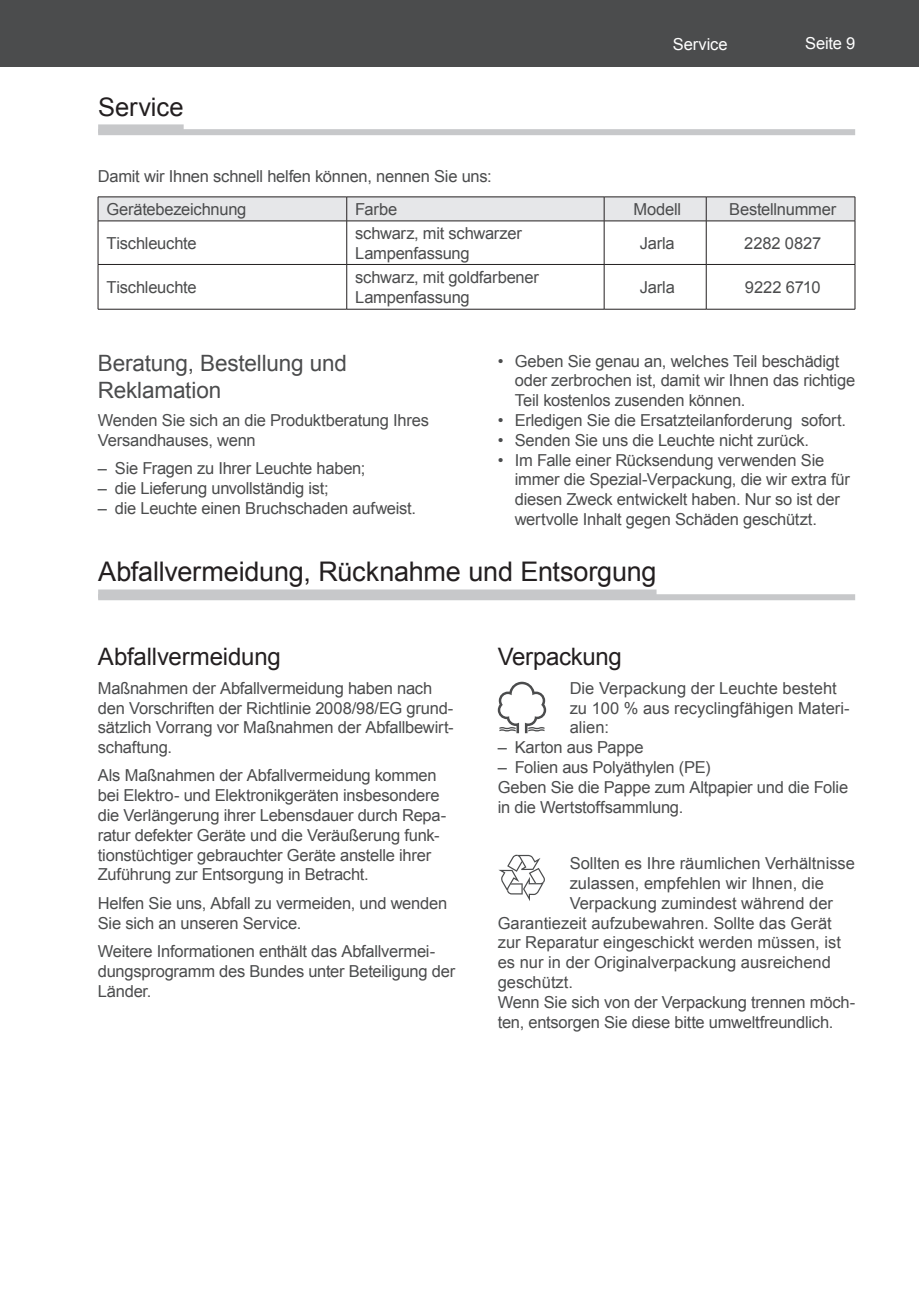
<style>
.page{position:relative;width:919px;height:1289px;background:#fff}
.page>*{position:absolute;margin:0;border:0;box-sizing:border-box;transform-origin:0 0}
.t1{font:27px "Arial";letter-spacing:-.01em;color:#231f20}
.t2{font:25.5px "Arial";letter-spacing:-.005em;color:#231f20}
.t3{font:24px "Arial";letter-spacing:-.01em;color:#231f20}
.t4{font:22.5px/27px "Arial";letter-spacing:-.005em;color:#4b4c4d}
.t5{font:16.5px/19.8px "Arial";letter-spacing:-.015em;color:#4b4c4d}
.t6{font:16.5px "Arial";letter-spacing:-.015em;color:#fff}
</style>
<div class="page">
<div style="left:13px;top:0;width:905px;height:67px;background:#4b4c4d"></div>
<div style="left:0;top:0;width:13px;height:67px;background:#4b4c4d"></div>
<svg style="left:99px;top:222px;width:755px;height:87px"></svg>
<hr style="left:98px;top:221px;width:1px;height:43px;background:#231f20">
<hr style="left:98px;top:264px;width:249px;height:1px;background:#231f20">
<hr style="left:98px;top:265px;width:1px;height:44px;background:#231f20">
<hr style="left:347px;top:264px;width:257px;height:1px;background:#231f20">
<hr style="left:98px;top:309px;width:249px;height:1px;background:#231f20">
<hr style="left:347px;top:309px;width:257px;height:1px;background:#231f20">
<hr style="left:346px;top:221px;width:1px;height:43px;background:#231f20">
<hr style="left:604px;top:221px;width:1px;height:43px;background:#231f20">
<hr style="left:706px;top:221px;width:1px;height:43px;background:#231f20">
<hr style="left:854px;top:221px;width:1px;height:43px;background:#231f20">
<hr style="left:346px;top:265px;width:1px;height:44px;background:#231f20">
<hr style="left:604px;top:264px;width:102px;height:1px;background:#231f20">
<hr style="left:604px;top:265px;width:1px;height:44px;background:#231f20">
<hr style="left:706px;top:264px;width:149px;height:1px;background:#231f20">
<hr style="left:706px;top:265px;width:1px;height:44px;background:#231f20">
<hr style="left:854px;top:265px;width:1px;height:44px;background:#231f20">
<hr style="left:604px;top:309px;width:102px;height:1px;background:#231f20">
<hr style="left:706px;top:309px;width:149px;height:1px;background:#231f20">
<svg style="left:98px;top:197px;width:757px;height:24px;background:#dddddf"></svg>
<hr style="left:98px;top:221px;width:249px;height:1px;background:#231f20">
<hr style="left:347px;top:221px;width:257px;height:1px;background:#231f20">
<hr style="left:604px;top:221px;width:102px;height:1px;background:#231f20">
<hr style="left:706px;top:221px;width:149px;height:1px;background:#231f20">
<div style="left:98px;top:124px;width:86px;height:9px;background:#c7c8ca"></div>
<div style="left:98px;top:129px;width:757px;height:6px;background:#c7c8ca"></div>
<svg style="left:497px;top:681px;width:49px;height:52px"></svg>
<svg style="left:498px;top:854px;width:47px;height:47px"></svg>
<div style="left:98px;top:589px;width:558px;height:9px;background:#c7c8ca"></div>
<div style="left:98px;top:594px;width:757px;height:6px;background:#c7c8ca"></div>
<h2 class="t2" style="left:98px;top:91px;width:87px">Service</h2>
<p class="t6" style="left:673px;top:33px;width:56px">Service</p>
<p class="t6" style="left:805px;top:33px;width:51px">Seite 9</p>
<p class="t5" style="left:106px;top:160px;width:386px;line-height:32.7px;text-indent:-9px">Damit wir Ihnen schnell helfen können, nennen Sie uns:<br>Gerätebezeichnung</p>
<p class="t5" style="left:355px;top:199px;width:43px">Farbe</p>
<p class="t5" style="left:633px;top:199px;width:49px">Modell</p>
<p class="t5" style="left:729px;top:199px;width:108px">Bestellnummer</p>
<p class="t5" style="left:106px;top:233px;width:91px">Tischleuchte</p>
<p class="t5" style="left:355px;top:223px;width:168px">schwarz, mit schwarzer<br>Lampenfassung</p>
<p class="t5" style="left:639px;top:233px;width:36px">Jarla</p>
<p class="t5" style="left:744px;top:233px;width:78px">2282 0827</p>
<p class="t5" style="left:107px;top:277px;width:91px">Tischleuchte</p>
<p class="t5" style="left:355px;top:267px;width:185px">schwarz, mit goldfarbener<br>Lampenfassung</p>
<p class="t5" style="left:639px;top:277px;width:36px">Jarla</p>
<p class="t5" style="left:745px;top:277px;width:77px">9222 6710</p>
<h3 class="t4" style="left:98px;top:350px;width:251px">Beratung, Bestellung und<br>Reklamation</h3>
<p class="t5" style="left:98px;top:411px;width:332px">Wenden Sie sich an die Produktberatung Ihres<br>Versandhauses, wenn</p>
<p class="t5" style="left:98px;top:459px;width:269px">– Sie Fragen zu Ihrer Leuchte haben;</p>
<p class="t5" style="left:98px;top:478px;width:232px">– die Lieferung unvollständig ist;</p>
<p class="t5" style="left:98px;top:498px;width:320px">– die Leuchte einen Bruchschaden aufweist.</p>
<p class="t5" style="left:514px;top:351px;width:342px;text-indent:-17px">• Geben Sie genau an, welches Teil beschädigt oder zerbrochen ist, damit wir Ihnen das richtige<br>Teil kostenlos zusenden können.</p>
<p class="t5" style="left:497px;top:410px;width:350px">• Erledigen Sie die Ersatzteilanforderung sofort.</p>
<p class="t5" style="left:497px;top:430px;width:313px">• Senden Sie uns die Leuchte nicht zurück.</p>
<p class="t5" style="left:514px;top:450px;width:336px;text-indent:-17px">• Im Falle einer Rücksendung verwenden Sie immer die Spezial-Verpackung, die wir extra für diesen Zweck entwickelt haben. Nur so ist der wertvolle Inhalt gegen Schäden geschützt.</p>
<h1 class="t1" style="left:98px;top:554px;width:560px">Abfallvermeidung, Rücknahme und Entsorgung</h1>
<h3 class="t3" style="left:98px;top:641px;width:184px">Abfallvermeidung</h3>
<p class="t5" style="left:98px;top:678px;width:357px">Maßnahmen der Abfallvermeidung haben nach den Vorschriften der Richtlinie 2008/98/EG grund&shy;sätzlich Vorrang vor Maßnahmen der Abfallbewirt&shy;schaftung.</p>
<p class="t5" style="left:98px;top:766px;width:350px">Als Maßnahmen der Abfallvermeidung kommen bei Elektro- und Elektronikgeräten insbesondere die Verlängerung ihrer Lebensdauer durch Repa&shy;ratur defekter Geräte und die Veräußerung funk&shy;tionstüchtiger gebrauchter Geräte anstelle ihrer Zuführung zur Entsorgung in Betracht.</p>
<p class="t5" style="left:98px;top:893px;width:351px">Helfen Sie uns, Abfall zu vermeiden, und wenden<br>Sie sich an unseren Service.</p>
<p class="t5" style="left:98px;top:941px;width:359px">Weitere Informationen enthält das Abfallvermei&shy;dungsprogramm des Bundes unter Beteiligung der<br>Länder.</p>
<h3 class="t3" style="left:497px;top:641px;width:125px">Verpackung</h3>
<p class="t5" style="left:569px;top:678px;width:281px">Die Verpackung der Leuchte besteht zu 100 % aus recyclingfähigen Materi&shy;alien:</p>
<p class="t5" style="left:497px;top:737px;width:147px">– Karton aus Pappe</p>
<p class="t5" style="left:497px;top:757px;width:352px">– Folien aus Polyäthylen (PE)<br>Geben Sie die Pappe zum Altpapier und die Folie in die Wertstoffsammlung.</p>
<p class="t5" style="left:569px;top:853px;width:287px">Sollten es Ihre räumlichen Verhältnisse</p>
<p class="t5" style="left:569px;top:873px;width:256px">zulassen, empfehlen wir Ihnen, die</p>
<p class="t5" style="left:569px;top:893px;width:265px">Verpackung zumindest während der</p>
<p class="t5" style="left:497px;top:913px;width:335px">Garantiezeit aufzubewahren. Sollte das Gerät</p>
<p class="t5" style="left:497px;top:932px;width:344px">zur Reparatur eingeschickt werden müssen, ist</p>
<p class="t5" style="left:497px;top:952px;width:334px">es nur in der Originalverpackung ausreichend</p>
<p class="t5" style="left:497px;top:972px;width:77px">geschützt.</p>
<p class="t5" style="left:497px;top:992px;width:359px">Wenn Sie sich von der Verpackung trennen möch-</p>
<p class="t5" style="left:497px;top:1012px;width:337px">ten, entsorgen Sie diese bitte umweltfreundlich.</p>
</div>
